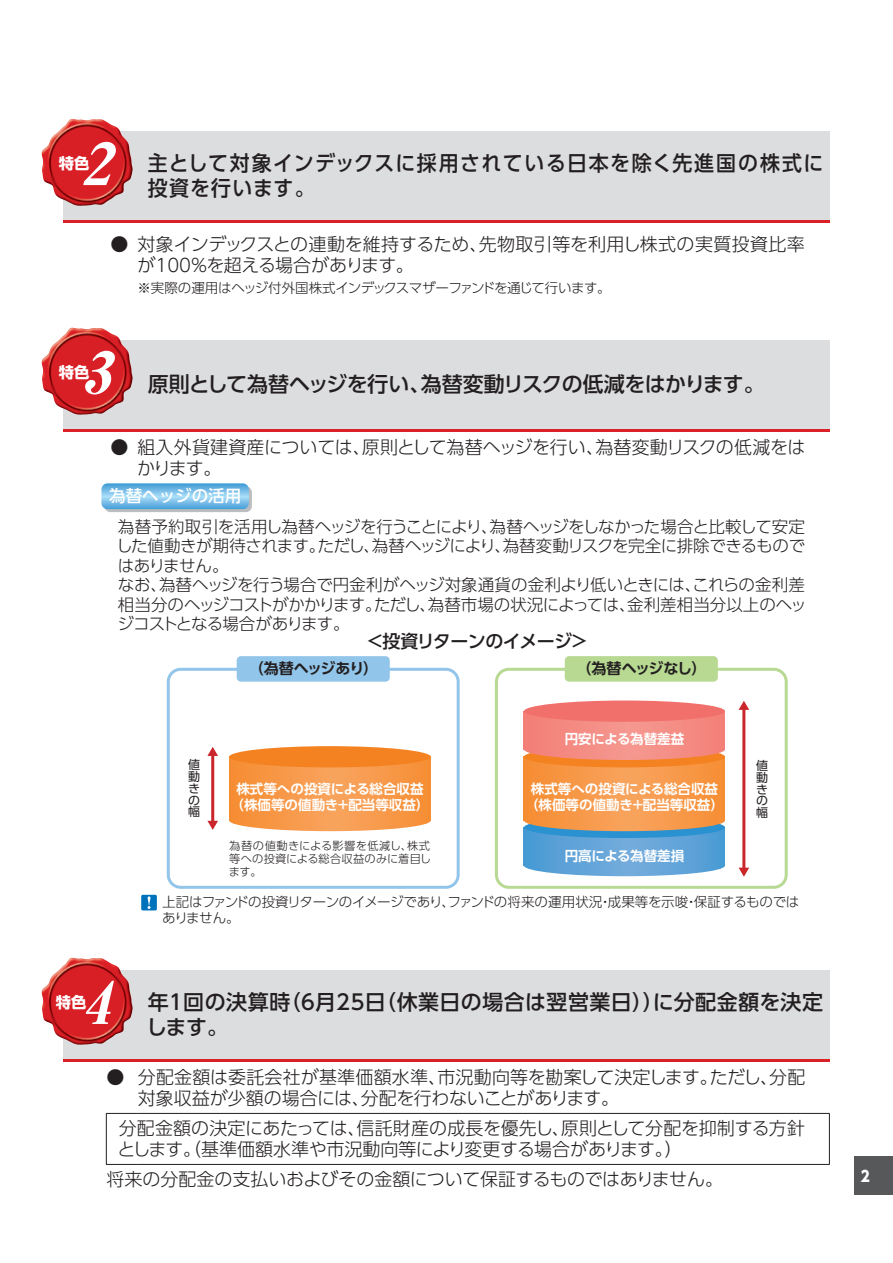
<style>
.page{position:relative;width:893px;height:1263px;background:#fff}
.page>*{position:absolute;margin:0;border:0;box-sizing:border-box;transform-origin:0 0}
.t1{font:italic 58.5px "Midashi Min Pr 5 MA31";color:#fff;scale:1.04 1}
.t2{font:500 21px/25.5px "UD Shin Go Pro";letter-spacing:.07em;color:#231f20;scale:.95 1}
.t3{font:500 21px/25.5px "UD Shin Go Pro";letter-spacing:.025em;color:#231f20}
.t4{font:500 21px "UD Shin Go Pro";letter-spacing:-.02em;color:#231f20}
.t5{font:300 18px/21px "UD Shin Go Pro";letter-spacing:-.005em;color:#231f20}
.t6{font:500 18px "UD Shin Go Pro";letter-spacing:-.03em;color:#231f20}
.t7{font:300 16.5px/19.5px "UD Shin Go Pro";letter-spacing:-.025em;color:#231f20}
.t8{font:500 16.5px "UD Shin Go Pro";color:#fff}
.t9{font:700 15.3px "UD Shin Go Pro";color:#fff}
.t10{font:700 15px "UD Shin Go Pro De";letter-spacing:-.04em;color:#231f20}
.t11{font:800 15px "UD Shin Go Pro";color:#fff;scale:.9 1}
.t12{font:300 13.5px/16.5px "UD Shin Go Pro";letter-spacing:-.03em;color:#231f20}
.t13{font:700 13.5px/16.5px "UD Shin Go Pro De";color:#fff;text-align:center}
.t14{font:12px/11.7px "UD Shin Go Pro";color:#231f20;text-align:justify}
.t15{font:300 11.25px/12.8px "UD Shin Go Pro";letter-spacing:.025em;color:#231f20;text-align:justify}
</style>
<div class="page">
<div style="left:855px;top:1157px;width:38px;height:38px;background:#57585a"></div>
<div style="left:63px;top:131px;width:766px;height:92px;background:#dcdddf"></div>
<hr style="left:63px;top:220px;width:766px;height:3px;background:#da2128">
<img style="left:41px;top:119px;width:92px;height:87px">
<div style="left:63px;top:340px;width:766px;height:92px;background:#dcdddf"></div>
<hr style="left:63px;top:429px;width:766px;height:3px;background:#da2128">
<img style="left:41px;top:328px;width:92px;height:87px">
<div style="left:104px;top:486px;width:148px;height:26px;background:linear-gradient(to right,#bebec1,#bbbcbf);border-radius:6px"></div>
<svg style="left:101px;top:483px;width:148px;height:26px;background:#78bde7"></svg>
<svg style="left:495px;top:668px;width:293px;height:221px"></svg>
<svg style="left:167px;top:668px;width:293px;height:221px"></svg>
<div style="left:237px;top:656px;width:153px;height:26px;background:#92c5ea;border-radius:4px"></div>
<div style="left:565px;top:656px;width:153px;height:26px;background:#b7d992;border-radius:4px"></div>
<hr style="left:211px;top:753px;width:3px;height:69px;background:#cb262b">
<svg style="left:207px;top:747px;width:11px;height:9px"></svg>
<svg style="left:207px;top:821px;width:11px;height:9px"></svg>
<svg style="left:229px;top:820px;width:202px;height:11px"></svg>
<svg style="left:229px;top:758px;width:202px;height:62px;background:#f79847"></svg>
<div style="left:229px;top:746px;width:202px;height:21px;background:#f58220;border-radius:50%"></div>
<svg style="left:524px;top:865px;width:201px;height:11px"></svg>
<svg style="left:524px;top:831px;width:201px;height:34px;background:#5ea2d8"></svg>
<div style="left:524px;top:817px;width:201px;height:21px;background:#2a92d0;border-radius:50%"></div>
<svg style="left:524px;top:820px;width:201px;height:11px"></svg>
<svg style="left:524px;top:760px;width:201px;height:60px;background:#f79847"></svg>
<div style="left:524px;top:746px;width:201px;height:21px;background:#f58220;border-radius:50%"></div>
<svg style="left:524px;top:749px;width:201px;height:11px"></svg>
<div style="left:524px;top:711px;width:201px;height:38px;background:#f48b83"></div>
<div style="left:524px;top:700px;width:201px;height:22px;background:#f2706c;border-radius:50%"></div>
<hr style="left:742px;top:706px;width:3px;height:163px;background:#cb262b">
<svg style="left:739px;top:701px;width:10px;height:9px"></svg>
<svg style="left:739px;top:868px;width:10px;height:9px"></svg>
<div style="left:141px;top:895px;width:16px;height:15px;background:#0072bc;border-radius:2px"></div>
<svg style="left:148px;top:896px;width:2px;height:13px"></svg>
<div style="left:63px;top:970px;width:766px;height:92px;background:#dcdddf"></div>
<hr style="left:63px;top:1059px;width:766px;height:3px;background:#da2128">
<img style="left:41px;top:958px;width:92px;height:87px">
<hr style="left:106px;top:1113px;width:32px;height:1px;background:#231f20">
<hr style="left:106px;top:1114px;width:1px;height:50px;background:#231f20">
<hr style="left:138px;top:1113px;width:692px;height:1px;background:#231f20">
<hr style="left:829px;top:1114px;width:1px;height:50px;background:#231f20">
<hr style="left:106px;top:1164px;width:32px;height:1px;background:#231f20">
<hr style="left:138px;top:1164px;width:692px;height:1px;background:#231f20">
<h1 class="t1" style="left:80px;top:118px;width:49px">2</h1>
<p class="t2" style="left:148px;top:149px;width:713px">主として対象インデックスに採用されている日本を除く先進国の株式に投資を行います。</p>
<p class="t5" style="left:137px;top:233px;width:669px;text-indent:-27px">● 対象インデックスとの連動を維持するため、先物取引等を利用し株式の実質投資比率が100％を超える場合があります。</p>
<p class="t12" style="left:137px;top:279px;width:475px">※実際の運用はヘッジ付外国株式インデックスマザーファンドを通じて行います。</p>
<p class="t9" style="left:59px;top:150px;width:32px">特色</p>
<h1 class="t1" style="left:80px;top:327px;width:49px">3</h1>
<p class="t9" style="left:59px;top:359px;width:32px">特色</p>
<p class="t4" style="left:148px;top:367px;width:618px">原則として為替ヘッジを行い、為替変動リスクの低減をはかります。</p>
<p class="t5" style="left:137px;top:436px;width:670px;text-indent:-27px">● 組入外貨建資産については、原則として為替ヘッジを行い、為替変動リスクの低減をはかります。</p>
<p class="t8" style="left:109px;top:483px;width:133px">為替ヘッジの活用</p>
<p class="t7" style="left:116px;top:516px;width:692px">為替予約取引を活用し為替ヘッジを行うことにより、為替ヘッジをしなかった場合と比較して安定した値動きが期待されます。ただし、為替ヘッジにより、為替変動リスクを完全に排除できるものではありません。<br>なお、為替ヘッジを行う場合で円金利がヘッジ対象通貨の金利より低いときには、これらの金利差相当分のヘッジコストがかかります。ただし、為替市場の状況によっては、金利差相当分以上のヘッジコストとなる場合があります。</p>
<p class="t6" style="left:366px;top:626px;width:224px">＜投資リターンのイメージ＞</p>
<p class="t10" style="left:249px;top:656px;width:131px">（為替ヘッジあり）</p>
<p class="t10" style="left:577px;top:656px;width:131px">（為替ヘッジなし）</p>
<p class="t14" style="left:188px;top:759px;width:13px">値動きの幅</p>
<p class="t13" style="left:230px;top:780px;width:200px">株式等への投資による総合収益（株価等の値動き＋配当等収益）</p>
<p class="t15" style="left:229px;top:839px;width:204px">為替の値動きによる影響を低減し、株式等への投資による総合収益のみに着目します。</p>
<p class="t13" style="left:565px;top:730px;width:121px">円安による為替差益</p>
<p class="t13" style="left:525px;top:780px;width:200px">株式等への投資による総合収益（株価等の値動き＋配当等収益）</p>
<p class="t13" style="left:565px;top:847px;width:121px">円高による為替差損</p>
<p class="t14" style="left:756px;top:759px;width:13px">値動きの幅</p>
<p class="t12" style="left:162px;top:893px;width:638px">上記はファンドの投資リターンのイメージであり、ファンドの将来の運用状況・成果等を示唆・保証するものではありません。</p>
<h1 class="t1" style="left:80px;top:957px;width:49px">4</h1>
<p class="t3" style="left:146px;top:988px;width:678px">年１回の決算時（６月25日（休業日の場合は翌営業日））に分配金額を決定します。</p>
<p class="t5" style="left:138px;top:1066px;width:669px;text-indent:-32px">● 分配金額は委託会社が基準価額水準、市況動向等を勘案して決定します。ただし、分配対象収益が少額の場合には、分配を行わないことがあります。</p>
<p class="t5" style="left:118px;top:1117px;width:689px">分配金額の決定にあたっては、信託財産の成長を優先し、原則として分配を抑制する方針とします。（基準価額水準や市況動向等により変更する場合があります。）</p>
<p class="t5" style="left:106px;top:1168px;width:618px">将来の分配金の支払いおよびその金額について保証するものではありません。</p>
<p class="t9" style="left:56px;top:989px;width:32px">特色</p>
<p class="t11" style="left:861px;top:1163px;width:11px">2</p>
</div>
